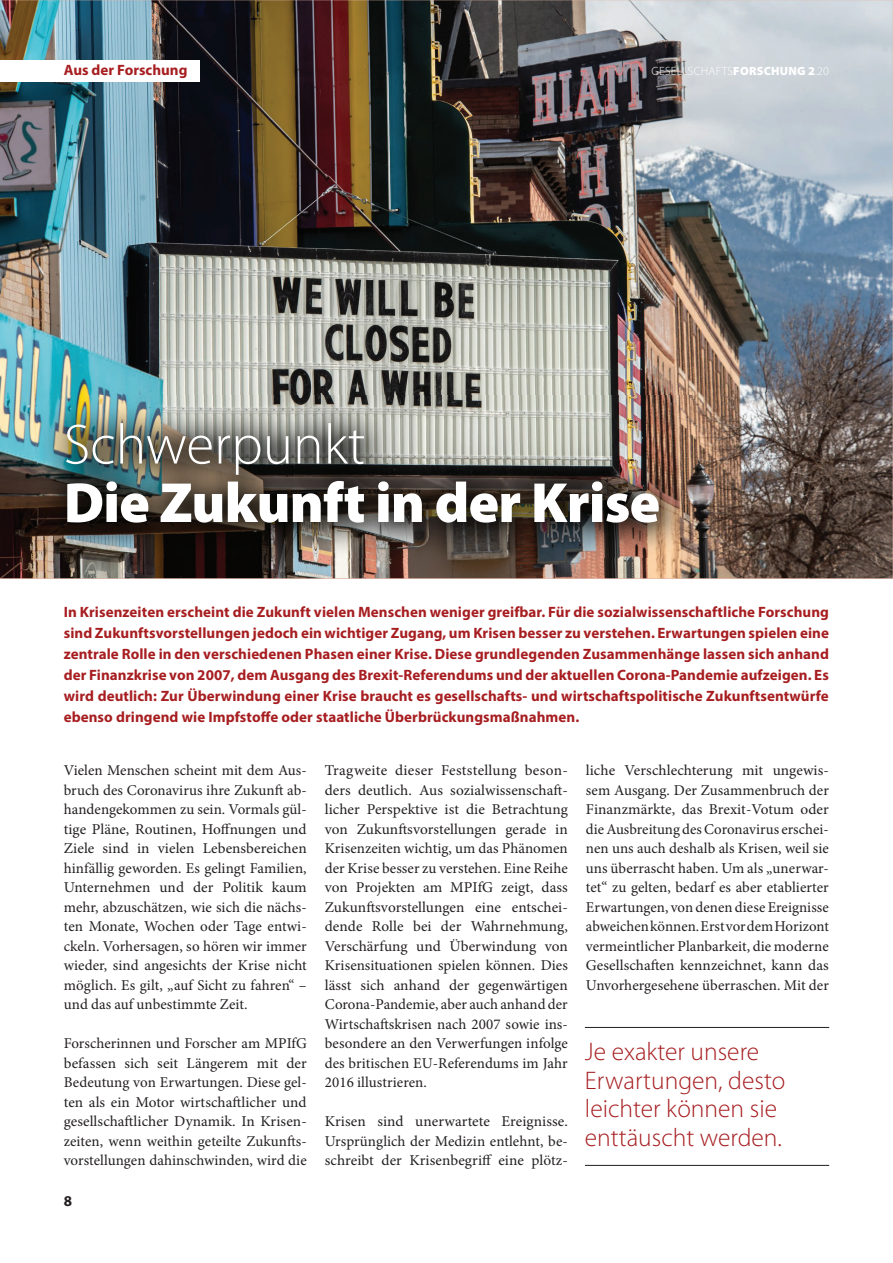
<style>
.page{position:relative;width:893px;height:1263px;background:#fff}
.page>*{position:absolute;margin:0;border:0;box-sizing:border-box;transform-origin:0 0}
.t1{font:900 57px "Myriad Pro";letter-spacing:-.015em;color:#fff}
.t2{font:300 57px "Myriad Pro";color:#fff}
.t3{font:300 25.5px/28.5px "Myriad Pro";color:#a71e21}
.t4{font:15px/19.5px "Minion Pro";letter-spacing:.005em;color:#231f20;text-align:justify}
.t5{font:700 15px/21px "Myriad Pro";letter-spacing:.005em;color:#a71e21;text-align:justify}
.t6{font:700 15px "Myriad Pro";color:#231f20}
.t7{font:300 12px "Myriad Pro";letter-spacing:.02em;color:#fff}
.s1{font-weight:900}
</style>
<div class="page">
<hr style="left:585px;top:1027px;width:244px;height:1px;background:#231f20">
<hr style="left:585px;top:1165px;width:244px;height:1px;background:#231f20">
<img style="left:0;top:0;width:893px;height:578px">
<div style="left:0;top:61px;width:199px;height:21px;background:#fff"></div>
<img style="left:38px;top:396px;width:655px;height:161px">
<p class="t5" style="left:64px;top:61px;width:125px">Aus der Forschung</p>
<p class="t7" style="left:651px;top:67px;width:179px">GESELLSCHAFTS<span class="s1">FORSCHUNG 2</span>.20</p>
<h1 class="t2" style="left:64px;top:423px;width:303px">Schwerpunkt</h1>
<h1 class="t1" style="left:64px;top:469px;width:598px">Die Zukunft in der Krise</h1>
<p class="t5" style="left:64px;top:602px;width:767px">In Krisenzeiten erscheint die Zukunft vielen Menschen weniger greifbar. Für die sozialwissenschaftliche Forschung sind Zukunftsvorstellungen jedoch ein wichtiger Zugang, um Krisen besser zu verstehen. Erwartungen spielen eine zentrale Rolle in den verschiedenen Phasen einer Krise. Diese grundlegenden Zusammenhänge lassen sich anhand der Finanzkrise von 2007, dem Ausgang des Brexit-Referendums und der aktuellen Corona-Pandemie aufzeigen. Es wird deutlich: Zur Überwindung einer Krise braucht es gesellschafts- und wirtschaftspolitische Zukunftsentwürfe ebenso dringend wie Impfstoffe oder staatliche Überbrückungsmaßnahmen.</p>
<p class="t4" style="left:64px;top:762px;width:245px">Vielen Menschen scheint mit dem Aus&shy;bruch des Coronavirus ihre Zukunft ab&shy;handengekommen zu sein. Vormals gül&shy;tige Pläne, Routinen, Hoffnungen und Ziele sind in vielen Lebensbereichen hinfällig geworden. Es gelingt Familien, Unternehmen und der Politik kaum mehr, abzuschätzen, wie sich die nächs&shy;ten Monate, Wochen oder Tage entwi&shy;ckeln. Vorhersagen, so hören wir immer wieder, sind angesichts der Krise nicht möglich. Es gilt, „auf Sicht zu fahren“ – und das auf unbestimmte Zeit.</p>
<p class="t4" style="left:64px;top:1035px;width:245px">Forscherinnen und Forscher am MPIfG befassen sich seit Längerem mit der Bedeutung von Erwartungen. Diese gel&shy;ten als ein Motor wirtschaftlicher und gesellschaftlicher Dynamik. In Krisen&shy;zeiten, wenn weithin geteilte Zu kunfts&shy;vorstellungen dahinschwinden, wird die</p>
<p class="t6" style="left:64px;top:1195px;width:10px">8</p>
<p class="t4" style="left:325px;top:762px;width:245px">Tragweite dieser Feststellung beson&shy;ders deutlich. Aus sozialwissenschaft&shy;licher Perspektive ist die Betrachtung von Zukunftsvorstellungen gerade in Krisenzeiten wichtig, um das Phänomen der Krise besser zu verstehen. Eine Reihe von Projekten am MPIfG zeigt, dass Zukunftsvorstellungen eine entschei&shy;dende Rolle bei der Wahrnehmung, Verschärfung und Überwindung von Krisensituationen spielen können. Dies lässt sich anhand der gegenwärtigen Corona-Pandemie, aber auch anhand der Wirtschaftskrisen nach 2007 sowie ins&shy;besondere an den Verwerfungen infolge des britischen EU-Referendums im Jahr 2016 illustrieren.</p>
<p class="t4" style="left:325px;top:1113px;width:245px">Krisen sind unerwartete Ereignisse.<br>Ursprünglich der Medizin entlehnt, be&shy;schreibt der Krisenbegriff eine plötz-</p>
<p class="t4" style="left:586px;top:762px;width:245px">liche Verschlechterung mit ungewis&shy;sem Ausgang. Der Zusammenbruch der Finanzmärkte, das Brexit-Votum oder die Ausbreitung des Coronavirus erschei&shy;nen uns auch deshalb als Krisen, weil sie uns überrascht haben. Um als „unerwar&shy;tet“ zu gelten, bedarf es aber etablierter Erwartungen, von denen diese Ereignisse abweichen können. Erst vor dem Horizont vermeintlicher Planbarkeit, die moderne Gesellschaften kennzeichnet, kann das Unvorhergesehene überraschen. Mit der</p>
<h2 class="t3" style="left:585px;top:1039px;width:202px">Je exakter unsere<br>Erwartungen, desto leichter können sie enttäuscht werden.</h2>
</div>
